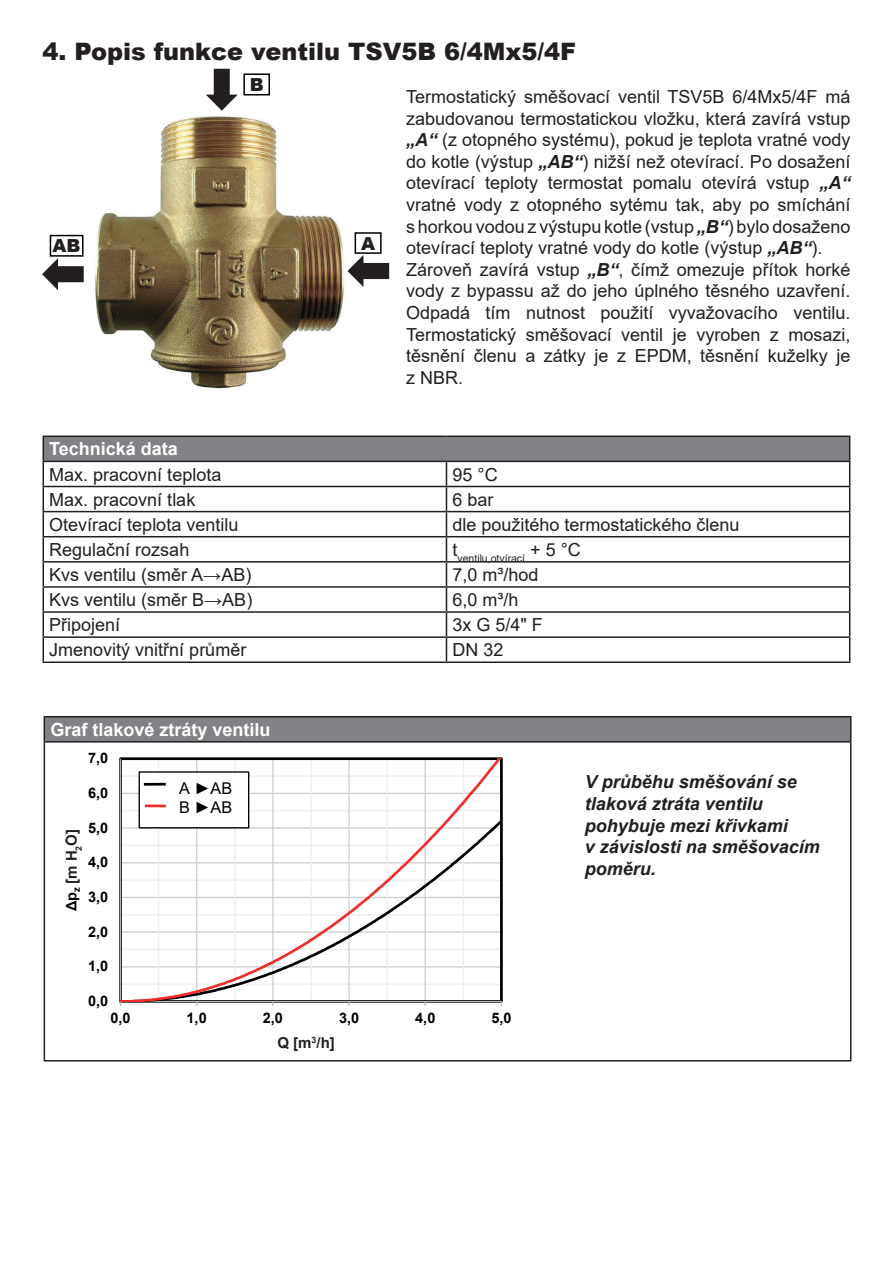
<style>
.page{position:relative;width:893px;height:1263px;background:#fff}
.page>*{position:absolute;margin:0;border:0;box-sizing:border-box;transform-origin:0 0}
.t1{font:900 24px "Arial";color:#231f20}
.t2{font:18px/21.6px "Arial";color:#231f20}
.t3{font:italic 700 18px/21.6px "Arial";color:#231f20}
.t4{font:700 18px "Arial";color:#fff}
.t5{font:900 18px "Arial";color:#231f20}
.t6{font:16.2px/18.8px "Arial";color:#000001}
.t7{font:700 15px "Arial";color:#231f20}
.t8{font:700 14.55px "Arial";color:#000001}
.t9{font:10.5px "Arial";color:#231f20}
.t10{font:700 8.7px "Arial";color:#231f20}
.s1{font-weight:700;font-style:italic}
.s2{font-family:"Cambria Math";font-weight:400}
</style>
<div class="page">
<img style="left:95px;top:116px;width:250px;height:273px">
<svg style="left:42px;top:258px;width:42px;height:32px"></svg>
<svg style="left:347px;top:255px;width:42px;height:32px"></svg>
<svg style="left:206px;top:69px;width:32px;height:42px"></svg>
<div style="left:243px;top:73px;width:27px;height:22px;border:2px solid #000001"></div>
<div style="left:50px;top:235px;width:34px;height:22px;border:2px solid #000001"></div>
<div style="left:355px;top:232px;width:27px;height:22px;border:2px solid #000001"></div>
<hr style="left:43px;top:435px;width:403px;height:2px;background:#231f20">
<hr style="left:446px;top:435px;width:404px;height:2px;background:#231f20">
<svg style="left:43px;top:436px;width:807px;height:225px"></svg>
<hr style="left:43px;top:661px;width:403px;height:2px;background:#231f20">
<hr style="left:446px;top:661px;width:404px;height:2px;background:#231f20">
<div style="left:44px;top:717px;width:807px;height:25px;background:#808285"></div>
<hr style="left:44px;top:716px;width:807px;height:1px;background:#231f20">
<svg style="left:44px;top:717px;width:1px;height:24px"></svg>
<svg style="left:850px;top:717px;width:1px;height:24px"></svg>
<hr style="left:44px;top:741px;width:807px;height:1px;background:#231f20">
<hr style="left:44px;top:742px;width:1px;height:318px;background:#231f20">
<hr style="left:850px;top:742px;width:1px;height:318px;background:#231f20">
<hr style="left:44px;top:1060px;width:807px;height:1px;background:#231f20">
<hr style="left:120px;top:1001px;width:381px;height:1px;background:#b2b6b6">
<svg style="left:120px;top:758px;width:381px;height:243px"></svg>
<div style="left:139px;top:772px;width:110px;height:56px;background:#fff"></div>
<div style="left:139px;top:771px;width:110px;height:57px;border:1px solid #000001"></div>
<hr style="left:144px;top:783px;width:22px;height:3px;background:#000001">
<hr style="left:145px;top:804px;width:21px;height:3px;background:#ee2f2d">
<h1 class="t1" style="left:43px;top:34px;width:535px">4. Popis funkce ventilu TSV5B 6/4Mx5/4F</h1>
<p class="t2" style="left:406px;top:86px;width:446px">Termostatický směšovací ventil TSV5B 6/4Mx5/4F má zabudovanou termostatickou vložku, která zavírá vstup <span class="s1">„A“</span> (z otopného systému), pokud je teplota vratné vody do kotle (výstup <span class="s1">„AB“</span>) nižší než otevírací. Po dosažení otevírací teploty termostat pomalu otevírá vstup <span class="s1">„A“ </span>vratné vody z otopného sytému tak, aby po smíchání s horkou vodou z výstupu kotle (vstup <span class="s1">„B“</span>) bylo dosaženo otevírací teploty vratné vody do kotle (výstup <span class="s1">„AB“</span>).<br>Zároveň zavírá vstup <span class="s1">„B“</span>, čímž omezuje přítok horké vody z bypassu až do jeho úplného těsného uzavření.<br>Odpadá tím nutnost použití vyvažovacího ventilu.<br>Termostatický směšovací ventil je vyroben z mosazi, těsnění členu a zátky je z EPDM, těsnění kuželky je z NBR.</p>
<p class="t5" style="left:250px;top:71px;width:16px">B</p>
<p class="t5" style="left:53px;top:233px;width:30px">AB</p>
<p class="t5" style="left:361px;top:230px;width:16px">A</p>
<p class="t4" style="left:49px;top:436px;width:130px">Technická data</p>
<p class="t2" style="left:49px;top:463px;width:174px">Max. pracovní teplota</p>
<p class="t2" style="left:452px;top:463px;width:47px">95 °C</p>
<p class="t2" style="left:49px;top:488px;width:148px">Max. pracovní tlak</p>
<p class="t2" style="left:452px;top:488px;width:43px">6 bar</p>
<p class="t2" style="left:49px;top:513px;width:191px">Otevírací teplota ventilu</p>
<p class="t2" style="left:452px;top:513px;width:289px">dle použitého termostatického členu</p>
<p class="t2" style="left:49px;top:539px;width:142px">Regulační rozsah</p>
<p class="t9" style="left:452px;top:551px;width:130px"><sup>t</sup>ventilu,otvírací <sup>+</sup> <sup>5</sup> <sup>°C</sup></p>
<p class="t2" style="left:49px;top:564px;width:204px">Kvs ventilu (směr A→AB)</p>
<p class="t2" style="left:452px;top:564px;width:88px">7,0 m³/hod</p>
<p class="t2" style="left:49px;top:589px;width:205px">Kvs ventilu (směr B→AB)</p>
<p class="t2" style="left:452px;top:589px;width:68px">6,0 m³/h</p>
<p class="t2" style="left:49px;top:614px;width:73px">Připojení</p>
<p class="t2" style="left:452px;top:614px;width:92px">3x G 5/4" F</p>
<p class="t2" style="left:49px;top:639px;width:199px">Jmenovitý vnitřní průměr</p>
<p class="t2" style="left:452px;top:639px;width:53px">DN 32</p>
<p class="t4" style="left:50px;top:717px;width:222px">Graf tlakové ztráty ventilu</p>
<p class="t8" style="left:88px;top:748px;width:22px">7,0</p>
<p class="t8" style="left:88px;top:782px;width:22px">6,0</p>
<p class="t8" style="left:88px;top:817px;width:22px">5,0</p>
<p class="t7" style="left:61px;top:884px;width:56px;rotate:-90deg">[m H O]</p>
<p class="t8" style="left:61px;top:911px;width:81px;rotate:-90deg">Δp<sub>z</sub> [м H<span class="s2">₂</span>O]</p>
<p class="t10" style="left:73px;top:850px;width:6px;rotate:-90deg">2</p>
<p class="t8" style="left:88px;top:852px;width:22px">4,0</p>
<p class="t8" style="left:88px;top:886px;width:22px">3,0</p>
<p class="t8" style="left:88px;top:921px;width:22px">2,0</p>
<p class="t8" style="left:88px;top:956px;width:22px">1,0</p>
<p class="t8" style="left:88px;top:990px;width:22px">0,0</p>
<p class="t6" style="left:179px;top:778px;width:55px">A ►AB<br>B ►AB</p>
<p class="t8" style="left:110px;top:1008px;width:22px">0,0</p>
<p class="t8" style="left:187px;top:1008px;width:22px">1,0</p>
<p class="t8" style="left:263px;top:1008px;width:22px">2,0</p>
<p class="t8" style="left:339px;top:1008px;width:22px">3,0</p>
<p class="t8" style="left:415px;top:1008px;width:22px">4,0</p>
<p class="t8" style="left:491px;top:1008px;width:22px">5,0</p>
<p class="t7" style="left:277px;top:1032px;width:59px">Q [m<sup>3</sup>/h]</p>
<p class="t8" style="left:278px;top:1035px;width:55px">Q [м<sup>3</sup>/ч]</p>
<p class="t3" style="left:585px;top:772px;width:237px">V průběhu směšování se tlaková ztráta ventilu pohybuje mezi křivkami<br>v závislosti na směšovacím poměru.</p>
</div>
